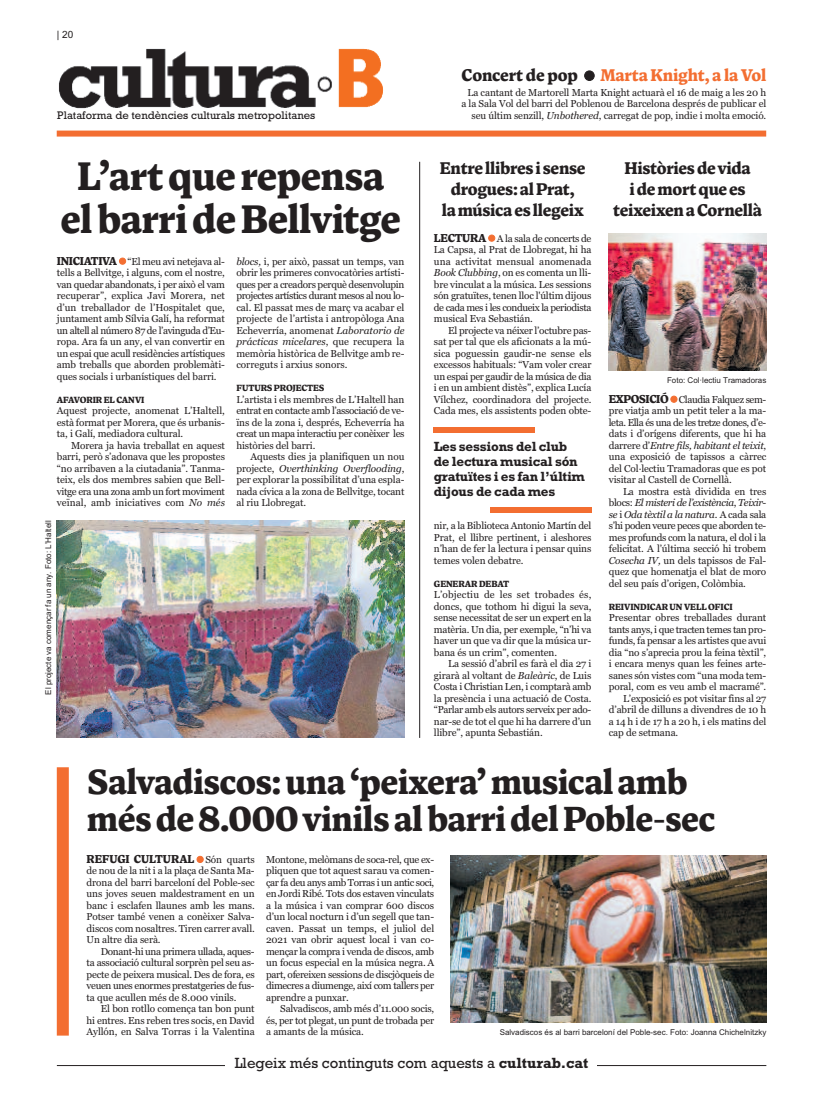
<style>
.page{position:relative;width:823px;height:1106px;background:#fff}
.page>*{position:absolute;margin:0;border:0;box-sizing:border-box;transform-origin:0 0}
.t1{font:800 40px/43.5px "Antonia H3";letter-spacing:-.015em;color:#231f20;text-align:center}
.t2{font:800 35px/37.5px "Antonia H3";letter-spacing:-.015em;color:#231f20}
.t3{font:800 17px/21px "Antonia H3";letter-spacing:-.015em;color:#231f20;text-align:center}
.t4{font:800 17px "Antonia H3";letter-spacing:-.01em;color:#f36e31}
.t5{font:15px "Rockwell";color:#231f20}
.t6{font:700 13.5px/15px "Rockwell";letter-spacing:-.015em;color:#231f20}
.t7{font:800 11.5px "Antonia H3";letter-spacing:-.005em;color:#231f20}
.t8{font:11.2px "Rockwell";color:#231f20}
.t9{font:10px/11.5px "Georgia";letter-spacing:-.01em;color:#231f20;text-align:justify}
.t10{font:10px "Georgia";letter-spacing:-.035em;color:#231f20}
.t11{font:10px "Arial";color:#231f20}
.t12{font:800 9px "Antonia H3";letter-spacing:-.01em;color:#231f20}
.t13{font:8px "Arial";color:#231f20}
.s1{font-family:"Antonia H3";font-weight:800;font-size:11.5px}
.s2{font-style:italic}
.s3{font-family:"Georgia";font-weight:400;font-size:10px}
.s4{font-weight:700}
</style>
<div class="page">
<img style="left:59px;top:48px;width:324px;height:61px">
<div style="left:57px;top:131px;width:708px;height:6px;background:#f36e31"></div>
<img style="left:57px;top:520px;width:347px;height:218px">
<img style="left:608px;top:233px;width:157px;height:138px">
<hr style="left:419px;top:162px;width:1px;height:576px;background:#231f20">
<div style="left:433px;top:427px;width:101px;height:5px;background:#f36e31"></div>
<div style="left:489px;top:507px;width:102px;height:6px;background:#f36e31"></div>
<img style="left:450px;top:855px;width:315px;height:167px">
<div style="left:57px;top:767px;width:12px;height:268px;background:#f36e31"></div>
<hr style="left:57px;top:1065px;width:708px;height:1px;background:#231f20">
<div style="left:225px;top:1054px;width:371px;height:24px;background:#fff"></div>
<p class="t11" style="left:57px;top:29px;width:18px">| 20</p>
<p class="t8" style="left:57px;top:109px;width:259px">Plataforma de tendències culturals metropolitanes</p>
<h1 class="t1" style="left:60px;top:156px;width:342px">L’artquerepensa elbarrideBellvitge</h1>
<p class="t9" style="left:57px;top:255px;width:169px"><span class="s1">INICIATIVA</span> “El meu avi netejava al&shy;tells a Bellvitge, i alguns, com el nostre, van quedar abandonats, i per això el vam recuperar”, explica Javi Morera, net d’un treballador de l’Hospitalet que, juntament amb Sílvia Galí, ha reformat un altell al número 87 de l’avinguda d’Eu&shy;ropa. Ara fa un any, el van convertir en un espai que acull residències artístiques amb treballs que aborden problemàti&shy;ques socials i urbanístiques del barri.</p>
<p class="t12" style="left:57px;top:394px;width:89px">AFAVORIR EL CANVI</p>
<p class="t9" style="left:57px;top:405px;width:169px">Aquest projecte, anomenat L’Haltell, està format per Morera, que és urbanis&shy;ta, i Galí, mediadora cultural.</p>
<p class="t9" style="left:57px;top:439px;width:169px;text-indent:14px">Morera ja havia treballat en aquest barri, però s’adonava que les propostes “no arribaven a la ciutadania”. Tanma&shy;teix, els dos membres sabien que Bell&shy;vitge era una zona amb un fort moviment veïnal, amb iniciatives com <span class="s2">No més</span></p>
<p class="t13" style="left:44px;top:694px;width:176px;rotate:-90deg">El projecte va començar fa un any. Foto: L’Haltell</p>
<p class="t9" style="left:236px;top:255px;width:169px"><span class="s2">blocs,</span> i, per això, passat un temps, van obrir les primeres convocatòries artísti&shy;ques per a creadors perquè desenvolupin projectes artístics durant mesos al nou lo&shy;cal. El passat mes de març va acabar el projecte de l’artista i antropòloga Ana Echeverría, anomenat <span class="s2">Laboratorio de prácticas micelares</span>, que recupera la memòria històrica de Bellvitge amb re&shy;correguts i arxius sonors.</p>
<p class="t12" style="left:236px;top:382px;width:90px">FUTURS PROJECTES</p>
<p class="t9" style="left:236px;top:393px;width:169px">L’artista i els membres de L’Haltell han entrat en contacte amb l’associació de ve&shy;ïns de la zona i, després, Echeverría ha creat un mapa interactiu per conèixer les històries del barri.</p>
<p class="t9" style="left:236px;top:451px;width:169px;text-indent:14px">Aquests dies ja planifiquen un nou projecte, <span class="s2">Overthinking Overflooding</span>, per explorar la possibilitat d’una espla&shy;nada cívica a la zona de Bellvitge, tocant al riu Llobregat.</p>
<h3 class="t3" style="left:461px;top:65px;width:118px">Concert de pop</h3>
<h3 class="t4" style="left:600px;top:65px;width:167px">Marta Knight, a la Vol</h3>
<p class="t9" style="left:461px;top:87px;width:306px;text-align:right">La cantant de Martorell Marta Knight actuarà el 16 de maig a les 20 h a la Sala Vol del barri del Poblenou de Barcelona després de publicar el seu últim senzill, <span class="s2">Unbothered</span>, carregat de pop, indie i molta emoció.</p>
<h3 class="t3" style="left:439px;top:158px;width:147px">Entrellibresisense drogues:alPrat, lamúsicaesllegeix</h3>
<h3 class="t3" style="left:612px;top:158px;width:150px">Històriesdevida idemortquees teixeixenaCornellà</h3>
<p class="t9" style="left:433px;top:232px;width:159px"><span class="s1">LECTURA</span> A la sala de concerts de La Capsa, al Prat de Llobregat, hi ha una activitat mensual anomenada <span class="s2">Book Clubbing</span>, on es comenta un lli&shy;bre vinculat a la música. Les sessions són gratuïtes, tenen lloc l'últim dijous de cada mes i les condueix la periodista musical Eva Sebastián.</p>
<p class="t9" style="left:433px;top:324px;width:159px;text-indent:14px">El projecte va néixer l’octubre pas&shy;sat per tal que els aficionats a la mú&shy;sica poguessin gaudir-ne sense els excessos habituals: “Vam voler crear un espai per gaudir de la música de dia i en un ambient distès”, explica Lucía Vílchez, coordinadora del projecte.<br>Cada mes, els assistents poden obte-</p>
<h3 class="t6" style="left:433px;top:438px;width:153px">Les sessions del club de lectura musical són gratuïtes i es fan l’últim dijous de cada mes</h3>
<p class="t9" style="left:433px;top:520px;width:159px">nir, a la Biblioteca Antonio Martín del Prat, el llibre pertinent, i aleshores n’han de fer la lectura i pensar quins temes volen debatre.</p>
<p class="t12" style="left:433px;top:578px;width:77px">GENERAR DEBAT</p>
<p class="t9" style="left:433px;top:589px;width:159px">L’objectiu de les set trobades és, doncs, que tothom hi digui la seva, sense necessitat de ser un expert en la matèria. Un dia, per exemple, “n’hi va haver un que va dir que la música ur&shy;bana és un crim”, comenten.</p>
<p class="t9" style="left:433px;top:658px;width:159px;text-indent:14px">La sessió d’abril es farà el dia 27 i girarà al voltant de <span class="s2">Baleàric</span>, de Luis Costa i Christian Len, i comptarà amb la presència i una actuació de Costa. “Parlar amb els autors serveix per ado&shy;nar-se de tot el que hi ha darrere d’un llibre”, apunta Sebastián.</p>
<p class="t13" style="left:666px;top:375px;width:101px">Foto: Col·lectiu Tramadoras</p>
<p class="t9" style="left:608px;top:393px;width:159px"><span class="s1">EXPOSICIÓ</span> Claudia Falquez sem&shy;pre viatja amb un petit teler a la ma&shy;leta. Ella és una de les tretze dones, d’e&shy;dats i d’orígens diferents, que hi ha darrere d’<span class="s2">Entre fils, habitant el teixit</span>, una exposició de tapissos a càrrec del Col·lectiu Tramadoras que es pot visitar al Castell de Cornellà.</p>
<p class="t9" style="left:608px;top:485px;width:159px;text-indent:14px">La mostra està dividida en tres blocs: <span class="s2">El misteri de l’existència</span>, <span class="s2">Teixir&shy;se</span> i <span class="s2">Oda tèxtil a la natura</span>. A cada sala s’hi poden veure peces que aborden te&shy;mes profunds com la natura, el dol i la felicitat. A l’última secció hi trobem <span class="s2">Cosecha IV,</span> un dels tapissos de Fal&shy;quez que homenatja el blat de moro del seu país d’origen, Colòmbia.</p>
<p class="t12" style="left:608px;top:601px;width:125px">REIVINDICAR UN VELL OFICI</p>
<p class="t9" style="left:608px;top:612px;width:159px">Presentar obres treballades durant</p>
<p class="t10" style="left:608px;top:623px;width:159px">tants anys, i que tracten temes tan pro-</p>
<p class="t9" style="left:608px;top:635px;width:159px">funds, fa pensar a les artistes que avui</p>
<p class="t9" style="left:608px;top:646px;width:159px">dia “no s’aprecia prou la feina tèxtil”,</p>
<p class="t9" style="left:608px;top:658px;width:159px">i encara menys quan les feines arte-</p>
<p class="t9" style="left:608px;top:669px;width:159px">sanes són vistes com “una moda tem-</p>
<p class="t9" style="left:608px;top:681px;width:159px">poral, com es veu amb el macramé”.</p>
<p class="t9" style="left:622px;top:692px;width:145px">L’exposició es pot visitar fins al 27</p>
<p class="t9" style="left:608px;top:704px;width:159px">d’abril de dilluns a divendres de 10 h</p>
<p class="t9" style="left:608px;top:715px;width:159px">a 14 h i de 17 h a 20 h, i els matins del</p>
<p class="t9" style="left:608px;top:727px;width:71px">cap de setmana.</p>
<h2 class="t2" style="left:87px;top:764px;width:629px">Salvadiscos:una‘peixera’musicalamb mésde8.000vinilsalbarridelPoble-sec</h2>
<p class="t7" style="left:87px;top:851px;width:169px">REFUGI CULTURAL <span class="s3">Són quarts</span></p>
<p class="t9" style="left:87px;top:865px;width:169px">de nou de la nit i a la plaça de Santa Ma&shy;drona del barri barceloní del Poble-sec uns joves seuen maldestrament en un banc i esclafen llaunes amb les mans.<br>Potser també venen a conèixer Salva&shy;discos com nosaltres. Tiren carrer avall.<br>Un altre dia serà.</p>
<p class="t9" style="left:87px;top:945px;width:169px;text-indent:14px">Donant-hi una primera ullada, aques&shy;ta associació cultural sorprèn pel seu as&shy;pecte de peixera musical. Des de fora, es veuen unes enormes prestatgeries de fus&shy;ta que acullen més de 8.000 vinils.</p>
<p class="t9" style="left:86px;top:1003px;width:169px;text-indent:14px">El bon rotllo comença tan bon punt hi entres. Ens reben tres socis, en David Ayllón, en Salva Torras i la Valentina</p>
<p class="t9" style="left:266px;top:853px;width:169px">Montone, melòmans de soca-rel, que ex&shy;pliquen que tot aquest sarau va comen&shy;çar fa deu anys amb Torras i un antic soci, en Jordi Ribé. Tots dos estaven vinculats a la música i van comprar 600 discos d’un local nocturn i d’un segell que tan&shy;caven. Passat un temps, el juliol del 2021 van obrir aquest local i van co&shy;mençar la compra i venda de discos, amb un focus especial en la música negra. A part, ofereixen sessions de discjòqueis de dimecres a diumenge, així com tallers per aprendre a punxar.</p>
<p class="t9" style="left:266px;top:1003px;width:169px;text-indent:14px">Salvadiscos, amb més d’11.000 socis, és, per tot plegat, un punt de trobada per a amants de la música.</p>
<p class="t13" style="left:499px;top:1027px;width:268px">Salvadiscos és al barri barceloní del Poble-sec. Foto: Joanna Chichelnitzky</p>
<h3 class="t5" style="left:235px;top:1054px;width:355px">Llegeix més continguts com aquests a <span class="s4">culturab.cat</span></h3>
</div>
